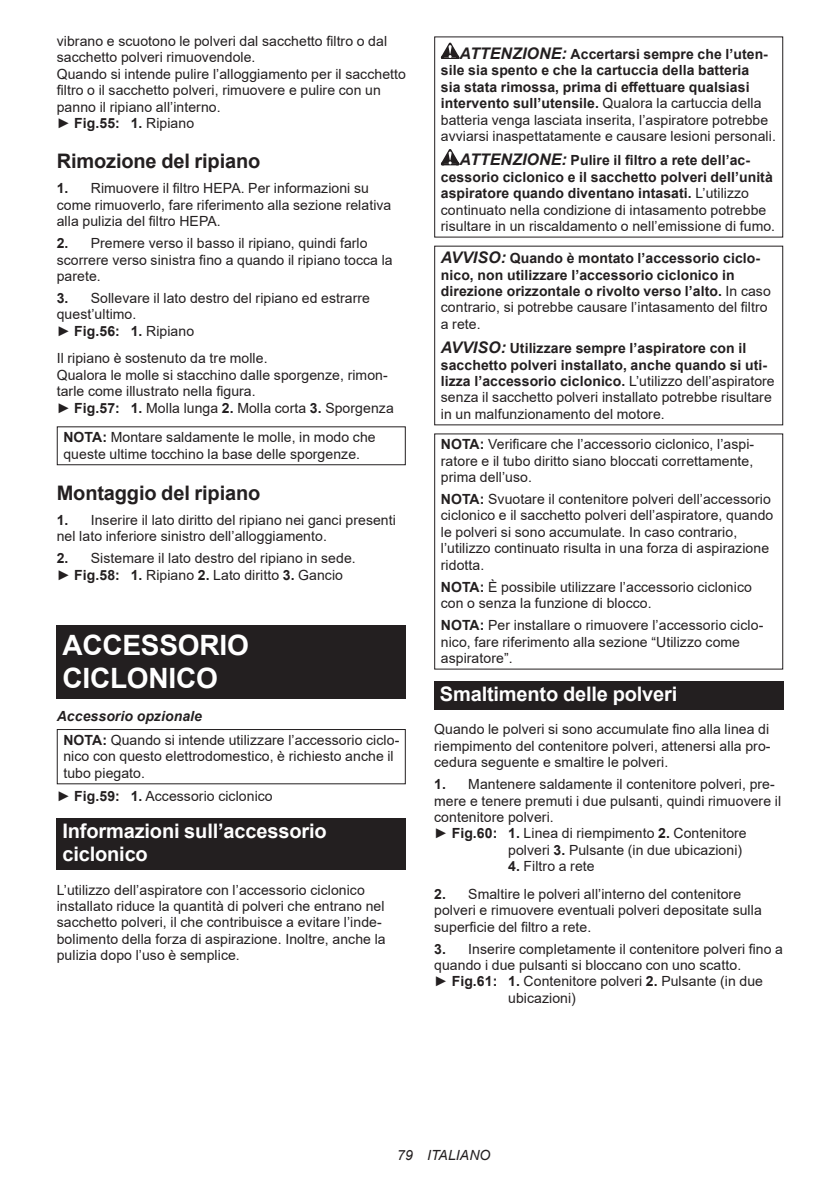
<style>
.page{position:relative;width:840px;height:1191px;background:#fff}
.page>*{position:absolute;margin:0;border:0;box-sizing:border-box;transform-origin:0 0}
.t1{font:700 28px/32.8px "Arial";letter-spacing:-.01em;color:#fff}
.t2{font:700 20px/23.4px "Arial";letter-spacing:-.01em;color:#fff}
.t3{font:700 20px "Arial";letter-spacing:-.01em;color:#231f20}
.t4{font:14px/16.4px "Arial";letter-spacing:.005em;color:#231f20}
.t5{font:700 14px/16.4px "Arial";letter-spacing:.005em;color:#231f20}
.t6{font:italic 14px "Arial";letter-spacing:.005em;color:#231f20}
.s1{font-weight:700}
.s2{font-weight:700;font-style:italic}
.s3{font-style:italic;font-size:16px}
.s4{font-weight:400}
.s5{font-weight:700;font-style:italic;font-size:16px}
</style>
<div class="page">
<div style="left:57px;top:426px;width:348px;height:39px;border:1px solid #231f20"></div>
<div style="left:57px;top:625px;width:348px;height:74px;background:#231f20"></div>
<div style="left:57px;top:729px;width:348px;height:55px;border:1px solid #231f20"></div>
<div style="left:57px;top:817px;width:348px;height:52px;background:#231f20"></div>
<svg style="left:440px;top:43px;width:19px;height:16px"></svg>
<svg style="left:440px;top:149px;width:19px;height:16px"></svg>
<div style="left:434px;top:681px;width:348px;height:28px;background:#231f20"></div>
<p class="t4" style="left:57px;top:33px;width:350px">vibrano e scuotono le polveri dal sacchetto filtro o dal sacchetto polveri rimuovendole.<br>Quando si intende pulire l’alloggiamento per il sacchetto filtro o il sacchetto polveri, rimuovere e pulire con un panno il ripiano all’interno.<br>► <span class="s1">Fig.55: 1.</span> Ripiano</p>
<h2 class="t3" style="left:57px;top:147px;width:205px">Rimozione del ripiano</h2>
<p class="t4" style="left:57px;top:180px;width:336px"><span class="s1">1.</span> Rimuovere il filtro HEPA. Per informazioni su come rimuoverlo, fare riferimento alla sezione relativa alla pulizia del filtro HEPA.</p>
<p class="t4" style="left:57px;top:235px;width:337px"><span class="s1">2.</span> Premere verso il basso il ripiano, quindi farlo scorrere verso sinistra fino a quando il ripiano tocca la parete.</p>
<p class="t4" style="left:57px;top:290px;width:314px"><span class="s1">3.</span> Sollevare il lato destro del ripiano ed estrarre quest’ultimo.<br>► <span class="s1">Fig.56: 1.</span> Ripiano</p>
<p class="t4" style="left:57px;top:350px;width:338px">Il ripiano è sostenuto da tre molle.<br>Qualora le molle si stacchino dalle sporgenze, rimon&shy;tarle come illustrato nella figura.<br>► <span class="s1">Fig.57: 1.</span> Molla lunga <span class="s1">2.</span> Molla corta <span class="s1">3.</span> Sporgenza</p>
<p class="t4" style="left:63px;top:429px;width:313px"><span class="s1">NOTA:</span> Montare saldamente le molle, in modo che queste ultime tocchino la base delle sporgenze.</p>
<h2 class="t3" style="left:57px;top:479px;width:205px">Montaggio del ripiano</h2>
<p class="t4" style="left:57px;top:511px;width:340px"><span class="s1">1.</span> Inserire il lato diritto del ripiano nei ganci presenti nel lato inferiore sinistro dell’alloggiamento.</p>
<p class="t4" style="left:57px;top:550px;width:300px"><span class="s1">2.</span> Sistemare il lato destro del ripiano in sede. ► <span class="s1">Fig.58: 1.</span> Ripiano <span class="s1">2.</span> Lato diritto <span class="s1">3.</span> Gancio</p>
<h1 class="t1" style="left:62px;top:629px;width:188px">ACCESSORIO<br>CICLONICO</h1>
<p class="t4" style="left:63px;top:704px;width:337px;line-height:23.8px;text-indent:-7px"><span class="s2">Accessorio opzionale<br></span><span class="s1">NOTA:</span> Quando si intende utilizzare l’accessorio ciclo-</p>
<p class="t4" style="left:63px;top:748px;width:331px">nico con questo elettrodomestico, è richiesto anche il tubo piegato.</p>
<p class="t4" style="left:57px;top:787px;width:217px">► <span class="s1">Fig.59: 1.</span> Accessorio ciclonico</p>
<h2 class="t2" style="left:62px;top:819px;width:265px">Informazioni sull’accessorio ciclonico</h2>
<p class="t4" style="left:57px;top:881px;width:330px">L’utilizzo dell’aspiratore con l’accessorio ciclonico installato riduce la quantità di polveri che entrano nel sacchetto polveri, il che contribuisce a evitare l’inde&shy;bolimento della forza di aspirazione. Inoltre, anche la pulizia dopo l’uso è semplice.</p>
<p class="t5" style="left:440px;top:46px;width:336px;text-indent:19px"><span class="s3">ATTENZIONE:</span> Accertarsi sempre che l’uten&shy;sile sia spento e che la cartuccia della batteria<br>sia stata rimossa, prima di effettuare qualsiasi intervento sull’utensile. <span class="s4">Qualora la cartuccia della batteria venga lasciata inserita, l’aspiratore potrebbe avviarsi inaspettatamente e causare lesioni personali.</span></p>
<p class="t5" style="left:440px;top:152px;width:335px;text-indent:19px"><span class="s3">ATTENZIONE:</span> Pulire il filtro a rete dell’ac&shy;cessorio ciclonico e il sacchetto polveri dell’unità aspiratore quando diventano intasati. <span class="s4">L’utilizzo continuato nella condizione di intasamento potrebbe risultare in un riscaldamento o nell’emissione di fumo.</span></p>
<p class="t5" style="left:440px;top:250px;width:331px"><span class="s3">AVVISO:</span> Quando è montato l’accessorio ciclo&shy;nico, non utilizzare l’accessorio ciclonico in direzione orizzontale o rivolto verso l’alto. <span class="s4">In caso contrario, si potrebbe causare l’intasamento del filtro a rete.</span></p>
<p class="t4" style="left:440px;top:340px;width:335px"><span class="s5">AVVISO:</span> <span class="s1">Utilizzare sempre l’aspiratore con il sacchetto polveri installato, anche quando si uti&shy;lizza l’accessorio ciclonico.</span> L’utilizzo dell’aspiratore senza il sacchetto polveri installato potrebbe risultare in un malfunzionamento del motore.</p>
<p class="t4" style="left:440px;top:436px;width:315px;text-align:justify"><span class="s1">NOTA:</span> Verificare che l’accessorio ciclonico, l’aspi&shy;ratore e il tubo diritto siano bloccati correttamente, prima dell’uso.</p>
<p class="t4" style="left:440px;top:491px;width:334px"><span class="s1">NOTA:</span> Svuotare il contenitore polveri dell’accessorio ciclonico e il sacchetto polveri dell’aspiratore, quando le polveri si sono accumulate. In caso contrario, l’utilizzo continuato risulta in una forza di aspirazione ridotta.</p>
<p class="t4" style="left:440px;top:578px;width:312px"><span class="s1">NOTA:</span> È possibile utilizzare l’accessorio ciclonico con o senza la funzione di blocco.</p>
<p class="t4" style="left:440px;top:617px;width:324px"><span class="s1">NOTA:</span> Per installare o rimuovere l’accessorio ciclo&shy;nico, fare riferimento alla sezione “Utilizzo come aspiratore”.</p>
<h2 class="t2" style="left:439px;top:682px;width:239px">Smaltimento delle polveri</h2>
<p class="t4" style="left:434px;top:721px;width:337px;text-align:justify">Quando le polveri si sono accumulate fino alla linea di riempimento del contenitore polveri, attenersi alla pro&shy;cedura seguente e smaltire le polveri.</p>
<p class="t4" style="left:434px;top:776px;width:342px"><span class="s1">1.</span> Mantenere saldamente il contenitore polveri, pre-</p>
<p class="t4" style="left:434px;top:792px;width:348px">mere e tenere premuti i due pulsanti, quindi rimuovere il</p>
<p class="t4" style="left:434px;top:808px;width:121px">contenitore polveri.</p>
<p class="t4" style="left:434px;top:825px;width:314px">► <span class="s1">Fig.60: 1.</span> Linea di riempimento <span class="s1">2.</span> Contenitore</p>
<p class="t4" style="left:508px;top:841px;width:235px">polveri <span class="s1">3.</span> Pulsante (in due ubicazioni)</p>
<p class="t4" style="left:508px;top:858px;width:88px"><span class="s1">4.</span> Filtro a rete</p>
<p class="t4" style="left:434px;top:885px;width:329px"><span class="s1">2.</span> Smaltire le polveri all’interno del contenitore polveri e rimuovere eventuali polveri depositate sulla superficie del filtro a rete.</p>
<p class="t4" style="left:434px;top:940px;width:350px"><span class="s1">3.</span> Inserire completamente il contenitore polveri fino a</p>
<p class="t4" style="left:434px;top:956px;width:308px">quando i due pulsanti si bloccano con uno scatto.</p>
<p class="t4" style="left:434px;top:973px;width:330px">► <span class="s1">Fig.61: 1.</span> Contenitore polveri <span class="s1">2.</span> Pulsante (in due</p>
<p class="t4" style="left:508px;top:989px;width:69px">ubicazioni)</p>
<p class="t6" style="left:397px;top:1146px;width:95px">79 ITALIANO</p>
</div>
